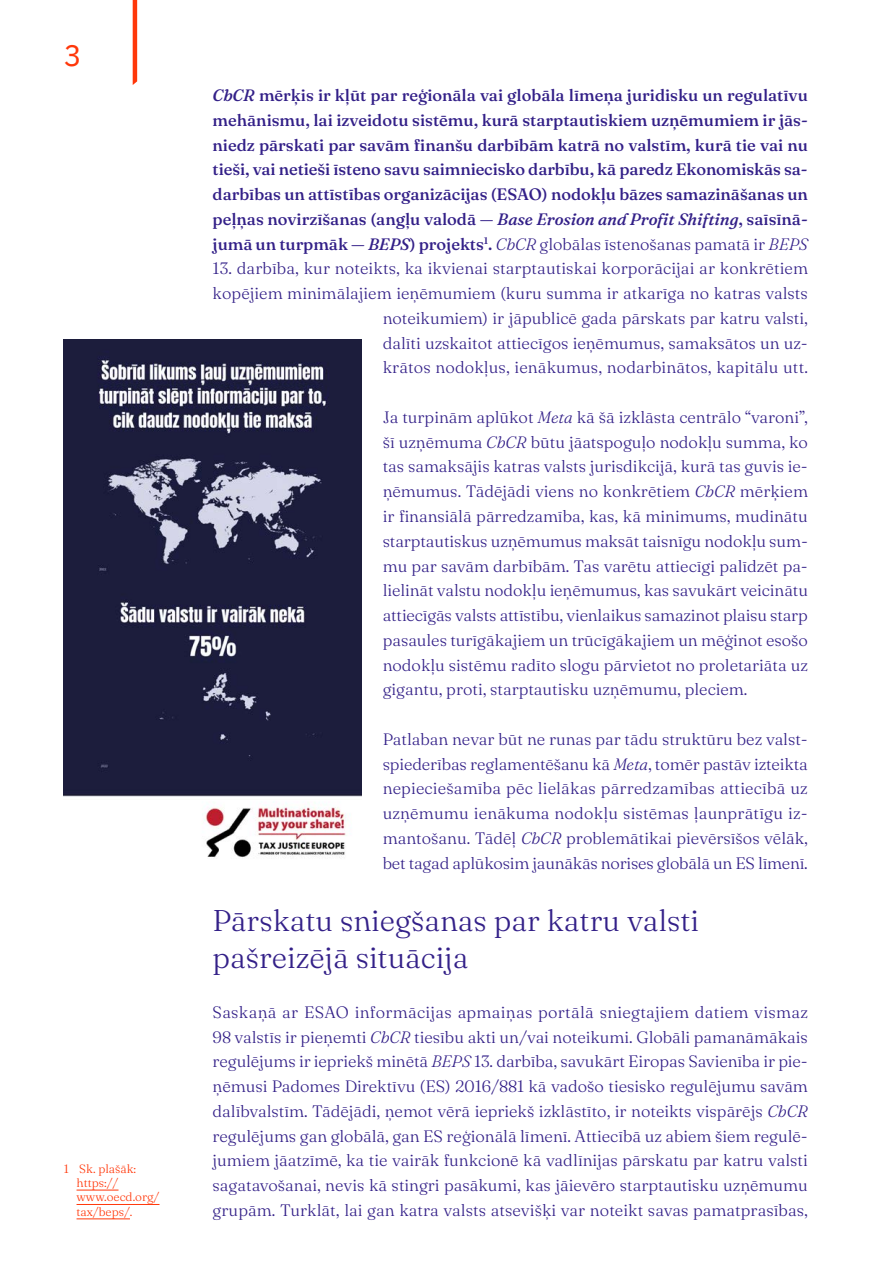
<style>
.page{position:relative;width:893px;height:1263px;background:#fff}
.page>*{position:absolute;margin:0;border:0;box-sizing:border-box;transform-origin:0 0}
.t1{font:300 30px/37.5px "Fraunces";color:#332088}
.t2{font:30px "IBM Plex Sans";color:#ff370a}
.t3{font:300 16.5px/24.8px "Fraunces";letter-spacing:.005em;color:#332088;text-align:justify}
.t4{font:500 16.5px/24.8px "Fraunces";color:#332088;text-align:justify}
.t5{font:300 12px/14.4px "Fraunces";color:#ff370a}
.s1{font-style:italic}
.s2{font-weight:300;font-style:italic}
.s3{font-weight:300}
</style>
<div class="page">
<img style="left:64px;top:340px;width:297px;height:518px">
<hr style="left:77px;top:1190px;width:42px;height:1px;background:#ff370a">
<hr style="left:77px;top:1204px;width:82px;height:1px;background:#ff370a">
<hr style="left:77px;top:1218px;width:53px;height:1px;background:#ff370a">
<svg style="left:133px;top:0;width:4px;height:85px"></svg>
<h1 class="t2" style="left:64px;top:32px;width:19px">3</h1>
<p class="t5" style="left:77px;top:1160px;width:84px;text-indent:-13px">1 Sk. plašāk: https:// www.oecd.org/ tax/beps/.</p>
<p class="t4" style="left:213px;top:82px;width:597px"><span class="s1">CbCR</span> mērķis ir kļūt par reģionāla vai globāla līmeņa juridisku un regulatīvu mehānismu, lai izveidotu sistēmu, kurā starptautiskiem uzņēmumiem ir jās&shy;niedz pārskati par savām finanšu darbībām katrā no valstīm, kurā tie vai nu tieši, vai netieši īsteno savu saimniecisko darbību, kā paredz Ekonomiskās sa&shy;darbības un attīstības organizācijas (ESAO) nodokļu bāzes samazināšanas un peļņas novirzīšanas (angļu valodā — <span class="s1">Base Erosion and Profit Shifting</span>, saīsīnā&shy;jumā un turpmāk — <span class="s1">BEPS</span>) projekts<sup>1</sup>. <span class="s2">CbCR</span> <span class="s3">globālas īstenošanas pamatā ir</span> <span class="s2">BEPS</span></p>
<p class="t3" style="left:213px;top:255px;width:597px;text-align:right">13. darbība, kur noteikts, ka ikvienai starptautiskai korporācijai ar konkrētiem kopējiem minimālajiem ieņēmumiem (kuru summa ir atkarīga no katras valsts noteikumiem) ir jāpublicē gada pārskats par katru valsti,<br>dalīti uzskaitot attiecīgos ieņēmumus, samaksātos un uz-<br>krātos nodokļus, ienākumus, nodarbinātos, kapitālu utt.</p>
<p class="t3" style="left:383px;top:404px;width:427px">Ja turpinām aplūkot <span class="s1">Meta</span> kā šā izklāsta centrālo “varoni”, šī uzņēmuma <span class="s1">CbCR</span> būtu jāatspoguļo nodokļu summa, ko tas samaksājis katras valsts jurisdikcijā, kurā tas guvis ie&shy;ņēmumus. Tādējādi viens no konkrētiem <span class="s1">CbCR</span> mērķiem ir finansiālā pārredzamība, kas, kā minimums, mudinātu starptautiskus uzņēmumus maksāt taisnīgu nodokļu sum&shy;mu par savām darbībām. Tas varētu attiecīgi palīdzēt pa&shy;lielināt valstu nodokļu ieņēmumus, kas savukārt veicinātu attiecīgās valsts attīstību, vienlaikus samazinot plaisu starp pasaules turīgākajiem un trūcīgākajiem un mēģinot esošo nodokļu sistēmu radīto slogu pārvietot no proletariāta uz gigantu, proti, starptautisku uzņēmumu, pleciem.</p>
<p class="t3" style="left:383px;top:725px;width:427px">Patlaban nevar būt ne runas par tādu struktūru bez valst&shy;spiederības reglamentēšanu kā <span class="s1">Meta</span>, tomēr pastāv izteikta nepieciešamība pēc lielākas pārredzamības attiecībā uz uzņēmumu ienākuma nodokļu sistēmas ļaunprātīgu iz&shy;mantošanu. Tādēļ <span class="s1">CbCR</span> problemātikai pievērsīšos vēlāk, bet tagad aplūkosim jaunākās norises globālā un ES līmenī.</p>
<h1 class="t1" style="left:213px;top:900px;width:488px">Pārskatu sniegšanas par katru valsti pašreizējā situācija</h1>
<p class="t3" style="left:213px;top:998px;width:597px">Saskaņā ar ESAO informācijas apmaiņas portālā sniegtajiem datiem vismaz 98 valstīs ir pieņemti <span class="s1">CbCR</span> tiesību akti un/vai noteikumi. Globāli pamanāmākais regulējums ir iepriekš minētā <span class="s1">BEPS</span> 13. darbība, savukārt Eiropas Savienība ir pie&shy;ņēmusi Padomes Direktīvu (ES) 2016/881 kā vadošo tiesisko regulējumu savām dalībvalstīm. Tādējādi, ņemot vērā iepriekš izklāstīto, ir noteikts vispārējs <span class="s1">CbCR </span>regulējums gan globālā, gan ES reģionālā līmenī. Attiecībā uz abiem šiem regulē&shy;jumiem jāatzīmē, ka tie vairāk funkcionē kā vadlīnijas pārskatu par katru valsti sagatavošanai, nevis kā stingri pasākumi, kas jāievēro starptautisku uzņēmumu grupām. Turklāt, lai gan katra valsts atsevišķi var noteikt savas pamatprasības,</p>
</div>
